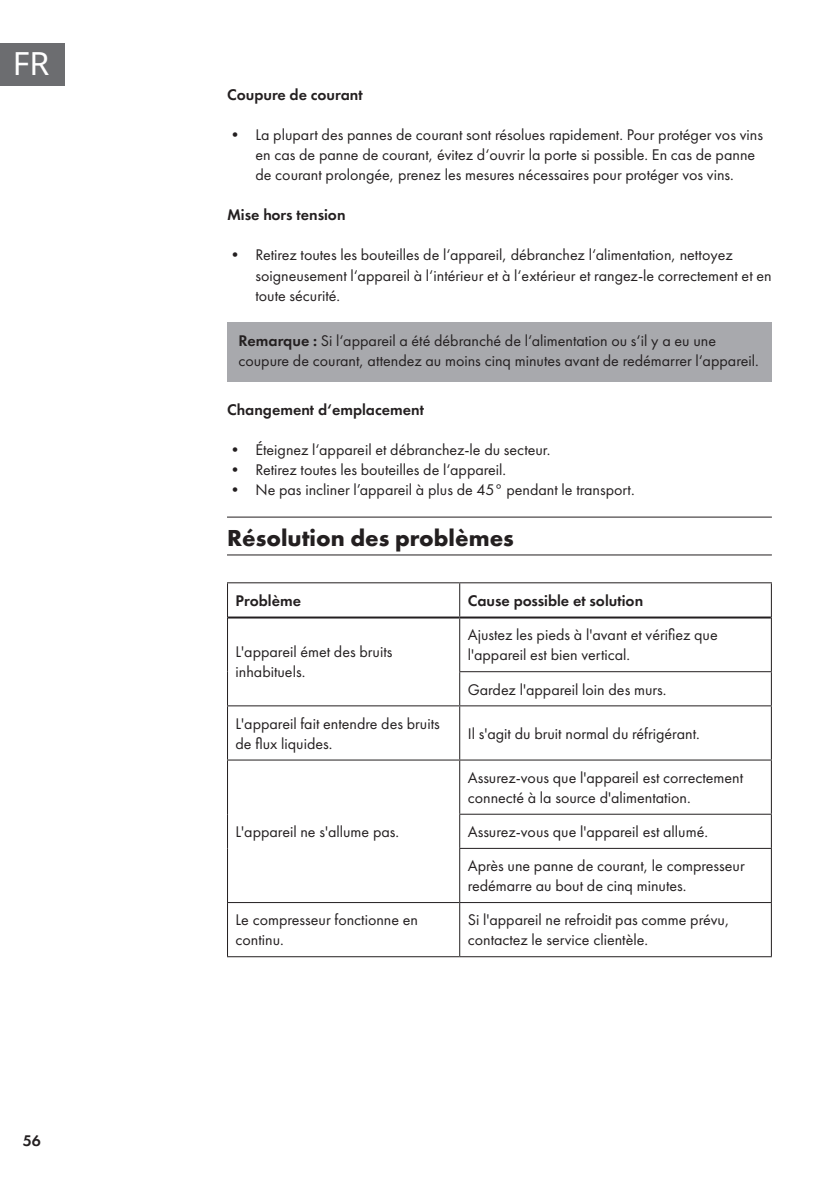
<style>
.page{position:relative;width:840px;height:1191px;background:#fff}
.page>*{position:absolute;margin:0;border:0;box-sizing:border-box;transform-origin:0 0}
.t1{font:32px "Noto Sans";color:#fff}
.t2{font:700 24px "Futura PTW08";color:#231f20}
.t3{font:16px/20px "Futura PTW08";color:#231f20}
.t4{font:600 16px "Futura PTW08";color:#231f20}
.s1{font-weight:600}
</style>
<div class="page">
<div style="left:0;top:43px;width:65px;height:42px;background:#6c6d70"></div>
<div style="left:227px;top:322px;width:544px;height:60px;background:#a8a9ad"></div>
<hr style="left:227px;top:516px;width:544px;height:1px;background:#231f20">
<hr style="left:227px;top:554px;width:544px;height:1px;background:#231f20">
<hr style="left:227px;top:582px;width:232px;height:1px;background:#231f20">
<hr style="left:227px;top:583px;width:1px;height:34px;background:#231f20">
<hr style="left:459px;top:582px;width:312px;height:1px;background:#231f20">
<hr style="left:459px;top:583px;width:1px;height:33px;background:#231f20">
<hr style="left:770px;top:583px;width:1px;height:34px;background:#231f20">
<hr style="left:227px;top:617px;width:1px;height:54px;background:#231f20">
<hr style="left:459px;top:618px;width:1px;height:53px;background:#231f20">
<hr style="left:770px;top:617px;width:1px;height:54px;background:#231f20">
<hr style="left:227px;top:671px;width:1px;height:34px;background:#231f20">
<hr style="left:459px;top:671px;width:312px;height:1px;background:#231f20">
<hr style="left:459px;top:672px;width:1px;height:33px;background:#231f20">
<hr style="left:770px;top:672px;width:1px;height:33px;background:#231f20">
<hr style="left:227px;top:705px;width:232px;height:1px;background:#231f20">
<hr style="left:227px;top:706px;width:1px;height:53px;background:#231f20">
<hr style="left:459px;top:705px;width:312px;height:1px;background:#231f20">
<hr style="left:459px;top:706px;width:1px;height:53px;background:#231f20">
<hr style="left:770px;top:706px;width:1px;height:53px;background:#231f20">
<hr style="left:227px;top:759px;width:232px;height:1px;background:#231f20">
<hr style="left:227px;top:760px;width:1px;height:54px;background:#231f20">
<hr style="left:459px;top:759px;width:312px;height:1px;background:#231f20">
<hr style="left:459px;top:760px;width:1px;height:53px;background:#231f20">
<hr style="left:770px;top:760px;width:1px;height:53px;background:#231f20">
<hr style="left:227px;top:814px;width:1px;height:34px;background:#231f20">
<hr style="left:459px;top:813px;width:312px;height:1px;background:#231f20">
<hr style="left:459px;top:814px;width:1px;height:34px;background:#231f20">
<hr style="left:770px;top:814px;width:1px;height:34px;background:#231f20">
<hr style="left:227px;top:848px;width:1px;height:54px;background:#231f20">
<hr style="left:459px;top:848px;width:312px;height:1px;background:#231f20">
<hr style="left:459px;top:849px;width:1px;height:53px;background:#231f20">
<hr style="left:770px;top:849px;width:1px;height:53px;background:#231f20">
<hr style="left:227px;top:902px;width:232px;height:1px;background:#231f20">
<hr style="left:227px;top:903px;width:1px;height:53px;background:#231f20">
<hr style="left:459px;top:902px;width:312px;height:1px;background:#231f20">
<hr style="left:459px;top:903px;width:1px;height:53px;background:#231f20">
<hr style="left:770px;top:903px;width:1px;height:53px;background:#231f20">
<hr style="left:227px;top:956px;width:232px;height:1px;background:#231f20">
<hr style="left:459px;top:956px;width:312px;height:1px;background:#231f20">
<hr style="left:228px;top:616px;width:231px;height:2px;background:#231f20">
<hr style="left:459px;top:616px;width:311px;height:2px;background:#231f20">
<h1 class="t1" style="left:13px;top:41px;width:38px">FR</h1>
<p class="t4" style="left:23px;top:1130px;width:20px">56</p>
<p class="t4" style="left:227px;top:85px;width:137px">Coupure de courant</p>
<p class="t3" style="left:255px;top:125px;width:509px;text-indent:-28px">• La plupart des pannes de courant sont résolues rapidement. Pour protéger vos vins en cas de panne de courant, évitez d‘ouvrir la porte si possible. En cas de panne de courant prolongée, prenez les mesures nécessaires pour protéger vos vins.</p>
<p class="t4" style="left:227px;top:205px;width:120px">Mise hors tension</p>
<p class="t3" style="left:255px;top:245px;width:517px;text-indent:-28px">• Retirez toutes les bouteilles de l‘appareil, débranchez l‘alimentation, nettoyez soigneusement l‘appareil à l‘intérieur et à l‘extérieur et rangez-le correctement et en toute sécurité.</p>
<p class="t3" style="left:238px;top:331px;width:521px"><span class="s1">Remarque :</span> Si l‘appareil a été débranché de l‘alimentation ou s‘il y a eu une coupure de courant, attendez au moins cinq minutes avant de redémarrer l‘appareil.</p>
<p class="t4" style="left:227px;top:399px;width:198px">Changement d‘emplacement</p>
<p class="t3" style="left:227px;top:439px;width:325px">• Éteignez l‘appareil et débranchez-le du secteur.</p>
<p class="t3" style="left:227px;top:459px;width:280px">• Retirez toutes les bouteilles de l‘appareil.</p>
<p class="t3" style="left:227px;top:479px;width:409px">• Ne pas incliner l’appareil à plus de 45° pendant le transport.</p>
<h2 class="t2" style="left:227px;top:522px;width:288px">Résolution des problèmes</h2>
<p class="t4" style="left:235px;top:591px;width:67px">Problème</p>
<p class="t4" style="left:467px;top:591px;width:177px">Cause possible et solution</p>
<p class="t3" style="left:235px;top:642px;width:158px">L'appareil émet des bruits inhabituels.</p>
<p class="t3" style="left:467px;top:625px;width:251px">Ajustez les pieds à l'avant et vérifiez que l'appareil est bien vertical.</p>
<p class="t3" style="left:467px;top:679px;width:200px">Gardez l'appareil loin des murs.</p>
<p class="t3" style="left:235px;top:713px;width:206px">L'appareil fait entendre des bruits de flux liquides.</p>
<p class="t3" style="left:467px;top:723px;width:233px">Il s'agit du bruit normal du réfrigérant.</p>
<p class="t3" style="left:235px;top:821px;width:165px">L'appareil ne s'allume pas.</p>
<p class="t3" style="left:467px;top:767px;width:277px">Assurez-vous que l'appareil est correctement connecté à la source d'alimentation.</p>
<p class="t3" style="left:467px;top:814px;width:278px;line-height:34.2px">Assurez-vous que l'appareil est allumé.<br>Après une panne de courant, le compresseur</p>
<p class="t3" style="left:467px;top:875px;width:220px">redémarre au bout de cinq minutes.</p>
<p class="t3" style="left:235px;top:910px;width:184px">Le compresseur fonctionne en continu.</p>
<p class="t3" style="left:467px;top:910px;width:263px">Si l'appareil ne refroidit pas comme prévu, contactez le service clientèle.</p>
</div>
